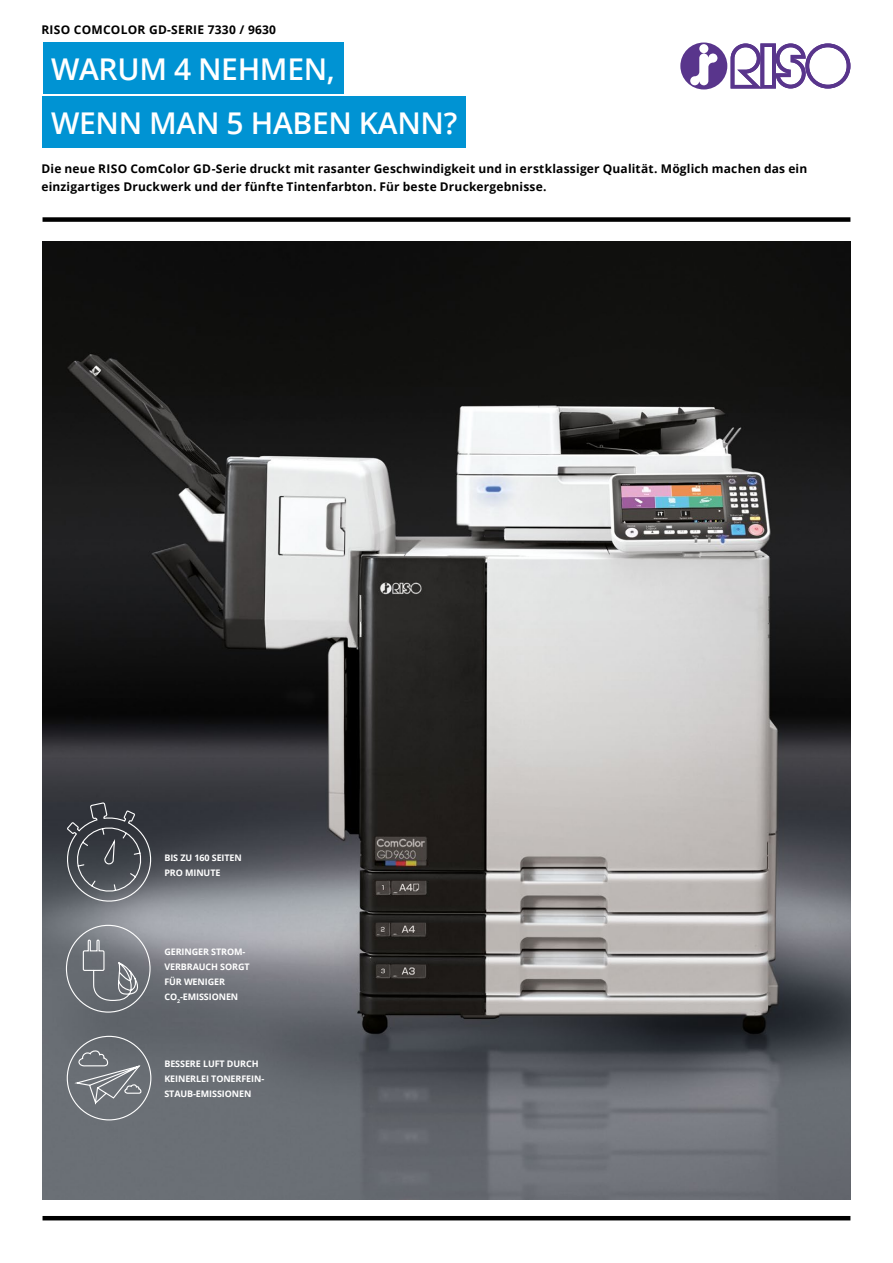
<style>
.page{position:relative;width:893px;height:1263px;background:#fff}
.page>*{position:absolute;margin:0;border:0;box-sizing:border-box;transform-origin:0 0}
.t1{font:600 30px/54.2px "Open Sans";letter-spacing:-.01em;color:#fff}
.t2{font:700 12px/18px "Open Sans";letter-spacing:.015em;color:#000}
.t3{font:700 9px/15px "Open Sans";letter-spacing:-.01em;color:#fff}
</style>
<div class="page">
<img style="left:43px;top:242px;width:807px;height:957px">
<hr style="left:43px;top:1216px;width:807px;height:4px;background:#000">
<div style="left:43px;top:43px;width:300px;height:51px;background:#0093d3"></div>
<div style="left:43px;top:97px;width:423px;height:51px;background:#0093d3"></div>
<svg style="left:66px;top:802px;width:88px;height:103px;background:#51555b"></svg>
<svg style="left:65px;top:924px;width:86px;height:89px;background:#7c8086"></svg>
<svg style="left:72px;top:1049px;width:70px;height:58px;background:#7a7e84"></svg>
<div style="left:43px;top:217px;width:807px;height:5px;background:#000"></div>
<svg style="left:680px;top:43px;width:170px;height:46px"></svg>
<p class="t2" style="left:41px;top:20px;width:236px">RISO COMCOLOR GD-SERIE 7330 / 9630</p>
<h1 class="t1" style="left:51px;top:41px;width:408px">WARUM 4 NEHMEN,<br>WENN MAN 5 HABEN KANN?</h1>
<p class="t2" style="left:41px;top:159px;width:767px">Die neue RISO ComColor GD-Serie druckt mit rasanter Geschwindigkeit und in erstklassiger Qualität. Möglich machen das ein einzigartiges Druckwerk und der fünfte Tintenfarbton. Für beste Druckergebnisse.</p>
<p class="t3" style="left:164px;top:850px;width:79px">BIS ZU 160 SEITEN<br>PRO MINUTE</p>
<p class="t3" style="left:164px;top:944px;width:87px">GERINGER STROM-<br>VERBRAUCH SORGT<br>FÜR WENIGER<br>CO<sub>2</sub>-EMISSIONEN</p>
<p class="t3" style="left:164px;top:1055px;width:101px">BESSERE LUFT DURCH<br>KEINERLEI TONERFEIN-<br>STAUB-EMISSIONEN</p>
</div>
